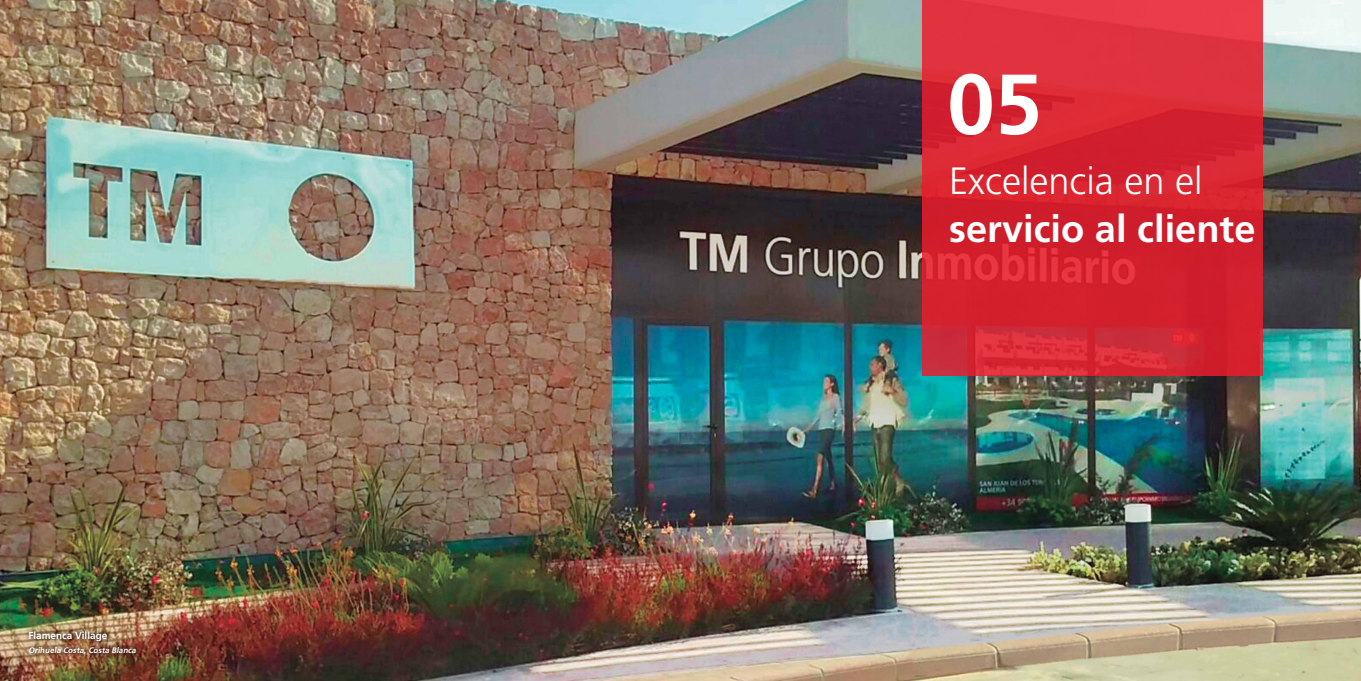
<style>
.page{position:relative;width:1361px;height:681px;background:#fff}
.page>*{position:absolute;margin:0;border:0;box-sizing:border-box;transform-origin:0 0}
.t1{font:700 85px "Frutiger LT Std";color:#fff}
.t2{font:700 38px/48px "Frutiger LT Std";color:#fff}
.t3{font:700 10px "Frutiger LT Std";color:#fff}
.t4{font:italic 700 8px "Frutiger LT Std";color:#fff}
.s1{font-weight:300}
</style>
<div class="page">
<img style="left:0;top:0;width:1361px;height:680px">
<svg style="left:922px;top:0;width:341px;height:375px;background:#d72734"></svg>
<img style="left:24px;top:626px;width:117px;height:32px">
<p class="t3" style="left:28px;top:629px;width:81px">Flamenca Village</p>
<p class="t4" style="left:28px;top:644px;width:111px">Orihuela Costa, Costa Blanca</p>
<p class="t1" style="left:947px;top:54px;width:96px">05</p>
<p class="t2" style="left:949px;top:157px;width:308px"><span class="s1">Excelencia en el </span>servicio al cliente</p>
</div>
